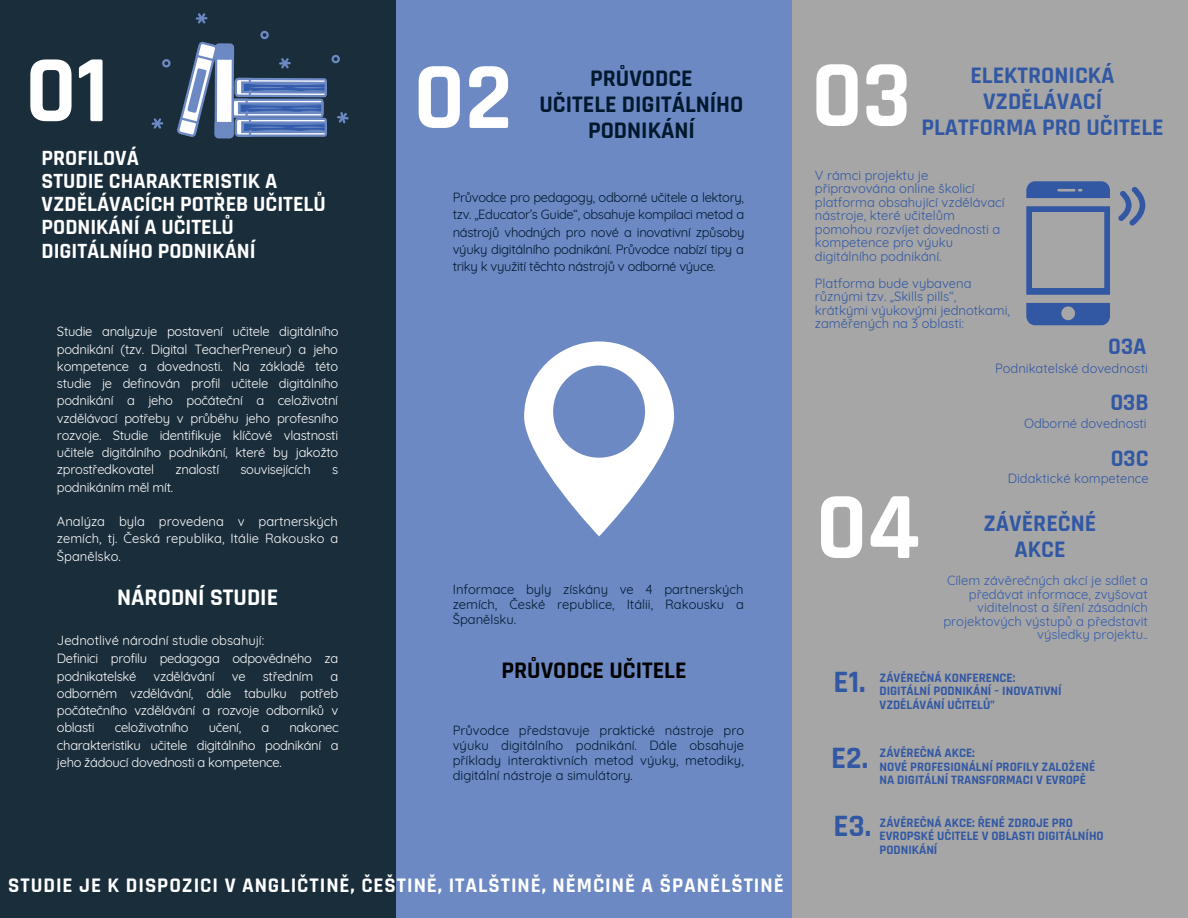
<style>
.page{position:relative;width:1188px;height:918px;background:#a6a6a6}
.page>*{position:absolute;margin:0;border:0;box-sizing:border-box;transform-origin:0 0}
.t1{font:700 96px "Rajdhani";color:#fff}
.t2{font:700 31.5px "Rajdhani";color:#3258a4}
.t3{font:700 24px/25.9px "Rajdhani";color:#3258a4;text-align:center}
.t4{font:700 24px/25.9px "Rajdhani";color:#00192e;text-align:center}
.t5{font:700 24px "Rajdhani";color:#000}
.t6{font:700 24px "Rajdhani";color:#fff}
.t7{font:700 22px/23.2px "Rajdhani";color:#fff}
.t8{font:700 21px "Rajdhani";letter-spacing:.045em;color:#fff}
.t9{font:13px/17.2px "Quicksand";letter-spacing:-.025em;color:#fff;text-align:justify}
.t10{font:13px/15px "Quicksand";color:#00192e;text-align:justify}
.t11{font:13px/13.5px "Quicksand";color:#3258a4}
.t12{font:700 13px/13.5px "Rajdhani";color:#3258a4}
.t13{font:13px/13.5px "Quicksand";color:#345cac;text-align:right}
</style>
<div class="page">
<div style="left:0;top:0;width:396px;height:918px;background:#1a2d3b"></div>
<div style="left:396px;top:0;width:396px;height:918px;background:#6c89c4"></div>
<svg style="left:162px;top:59px;width:9px;height:8px"></svg>
<svg style="left:196px;top:13px;width:12px;height:11px"></svg>
<svg style="left:177px;top:31px;width:172px;height:107px"></svg>
<svg style="left:152px;top:118px;width:11px;height:11px"></svg>
<svg style="left:524px;top:341px;width:150px;height:195px"></svg>
<svg style="left:1118px;top:187px;width:27px;height:39px"></svg>
<svg style="left:1026px;top:181px;width:84px;height:17px"></svg>
<svg style="left:1026px;top:303px;width:84px;height:22px;background:#3d5fa4"></svg>
<svg style="left:1026px;top:206px;width:84px;height:89px"></svg>
<h1 class="t1" style="left:25px;top:32px;width:85px">01</h1>
<h1 class="t1" style="left:414px;top:39px;width:100px">02</h1>
<h1 class="t1" style="left:811px;top:37px;width:102px">03</h1>
<h3 class="t4" style="left:540px;top:66px;width:205px">PRŮVODCE<br>UČITELE DIGITÁLNÍHO<br>PODNIKÁNÍ</h3>
<h3 class="t3" style="left:921px;top:63px;width:244px">ELEKTRONICKÁ<br>VZDĚLÁVACÍ<br>PLATFORMA PRO UČITELE</h3>
<h3 class="t7" style="left:42px;top:146px;width:286px">PROFILOVÁ<br>STUDIE CHARAKTERISTIK A<br>VZDĚLÁVACÍCH POTŘEB UČITELŮ<br>PODNIKÁNÍ A UČITELŮ<br>DIGITÁLNÍHO PODNIKÁNÍ</h3>
<p class="t9" style="left:57px;top:323px;width:283px">Studie analyzuje postavení učitele digitálního podnikání (tzv. Digital TeacherPreneur) a jeho kompetence a dovednosti. Na základě této studie je definován profil učitele digitálního podnikání a jeho počáteční a celoživotní vzdělávací potřeby v průběhu jeho profesního rozvoje. Studie identifikuje klíčové vlastnosti učitele digitálního podnikání, které by jakožto zprostředkovatel</p>
<p class="t9" style="left:175px;top:461px;width:45px">znalostí</p>
<p class="t9" style="left:240px;top:461px;width:72px">souvisejících</p>
<p class="t9" style="left:332px;top:461px;width:8px">s</p>
<p class="t9" style="left:57px;top:478px;width:118px">podnikáním měl mít.</p>
<p class="t9" style="left:57px;top:513px;width:283px">Analýza byla provedena v partnerských zemích, tj. Česká republika, Itálie Rakousko a Španělsko.</p>
<h3 class="t6" style="left:117px;top:582px;width:162px">NÁRODNÍ STUDIE</h3>
<p class="t9" style="left:57px;top:632px;width:283px;line-height:17.6px;text-align:left">Jednotlivé národní studie obsahují:<br>Definici profilu pedagoga odpovědného za podnikatelské</p>
<p class="t9" style="left:154px;top:667px;width:62px">vzdělávání</p>
<p class="t9" style="left:232px;top:667px;width:15px">ve</p>
<p class="t9" style="left:263px;top:667px;width:52px">středním</p>
<p class="t9" style="left:57px;top:667px;width:283px;text-indent:274px">a odborném vzdělávání, dále tabulku potřeb počátečního vzdělávání a rozvoje odborníků v oblasti</p>
<p class="t9" style="left:57px;top:719px;width:283px;text-indent:232px">nakonec charakteristiku učitele digitálního podnikání a jeho žádoucí dovednosti a kompetence.</p>
<p class="t9" style="left:115px;top:719px;width:75px">celoživotního</p>
<p class="t9" style="left:209px;top:719px;width:34px">učení,</p>
<p class="t9" style="left:261px;top:719px;width:9px">a</p>
<p class="t10" style="left:453px;top:189px;width:293px;line-height:17.2px">Průvodce pro pedagogy, odborné učitele a lektory, tzv. „Educator’s Guide“, obsahuje kompilaci metod a nástrojů vhodných pro nové a inovativní způsoby výuky digitálního podnikání. Průvodce nabízí tipy a triky k využití těchto nástrojů v odborné výuce.</p>
<p class="t10" style="left:453px;top:581px;width:293px">Informace byly získány ve 4 partnerských zemích, České republice, Itálii, Rakousku a Španělsku.</p>
<h3 class="t5" style="left:501px;top:655px;width:187px">PRŮVODCE UČITELE</h3>
<p class="t10" style="left:453px;top:722px;width:293px">Průvodce představuje praktické nástroje pro výuku digitálního podnikání. Dále obsahuje příklady interaktivních metod výuky, metodiky, digitální nástroje a simulátory.</p>
<h3 class="t8" style="left:8px;top:872px;width:777px">STUDIE JE K DISPOZICI V ANGLIČTINĚ, ČEŠTINĚ, ITALŠTINĚ, NĚMČINĚ A ŠPANĚLŠTINĚ</h3>
<p class="t11" style="left:815px;top:168px;width:191px">V rámci projektu je připravována online školicí platforma obsahující vzdělávací nástroje, které učitelům pomohou rozvíjet dovednosti a kompetence pro výuku digitálního podnikání.</p>
<p class="t11" style="left:815px;top:276px;width:197px">Platforma bude vybavena různými tzv. „Skills pills“, krátkými výukovými jednotkami, zaměřených na 3 oblasti:</p>
<h3 class="t3" style="left:1108px;top:334px;width:40px">03A</h3>
<p class="t11" style="left:995px;top:361px;width:154px">Podnikatelské dovednosti</p>
<h3 class="t3" style="left:1110px;top:390px;width:40px">03B</h3>
<p class="t11" style="left:1024px;top:416px;width:124px">Odborné dovednosti</p>
<h3 class="t3" style="left:1111px;top:446px;width:39px">03C</h3>
<p class="t11" style="left:1008px;top:471px;width:142px">Didaktické kompetence</p>
<h1 class="t1" style="left:816px;top:469px;width:105px">04</h1>
<h3 class="t3" style="left:983px;top:511px;width:114px">ZÁVĚREČNÉ</h3>
<h3 class="t3" style="left:1014px;top:537px;width:53px">AKCE</h3>
<p class="t13" style="left:943px;top:574px;width:206px">Cílem závěrečných akcí je sdílet a předávat informace, zvyšovat viditelnost a šíření zásadních projektových výstupů a představit výsledky projektu..</p>
<p class="t12" style="left:880px;top:671px;width:184px">ZÁVĚREČNÁ KONFERENCE:<br>DIGITÁLNÍ PODNIKÁNÍ – INOVATIVNÍ<br>VZDĚLÁVÁNÍ UČITELŮ”</p>
<p class="t12" style="left:880px;top:747px;width:217px">ZÁVĚREČNÁ AKCE:<br>NOVÉ PROFESIONÁLNÍ PROFILY ZALOŽENÉ<br>NA DIGITÁLNÍ TRANSFORMACI V EVROPĚ</p>
<p class="t12" style="left:880px;top:816px;width:226px">ZÁVĚREČNÁ AKCE: ŘENÉ ZDROJE PRO<br>EVROPSKÉ UČITELE V OBLASTI DIGITÁLNÍHO<br>PODNIKÁNÍ</p>
<h2 class="t2" style="left:834px;top:662px;width:34px">E1.</h2>
<h2 class="t2" style="left:831px;top:739px;width:39px">E2.</h2>
<h2 class="t2" style="left:834px;top:807px;width:39px">E3.</h2>
</div>
